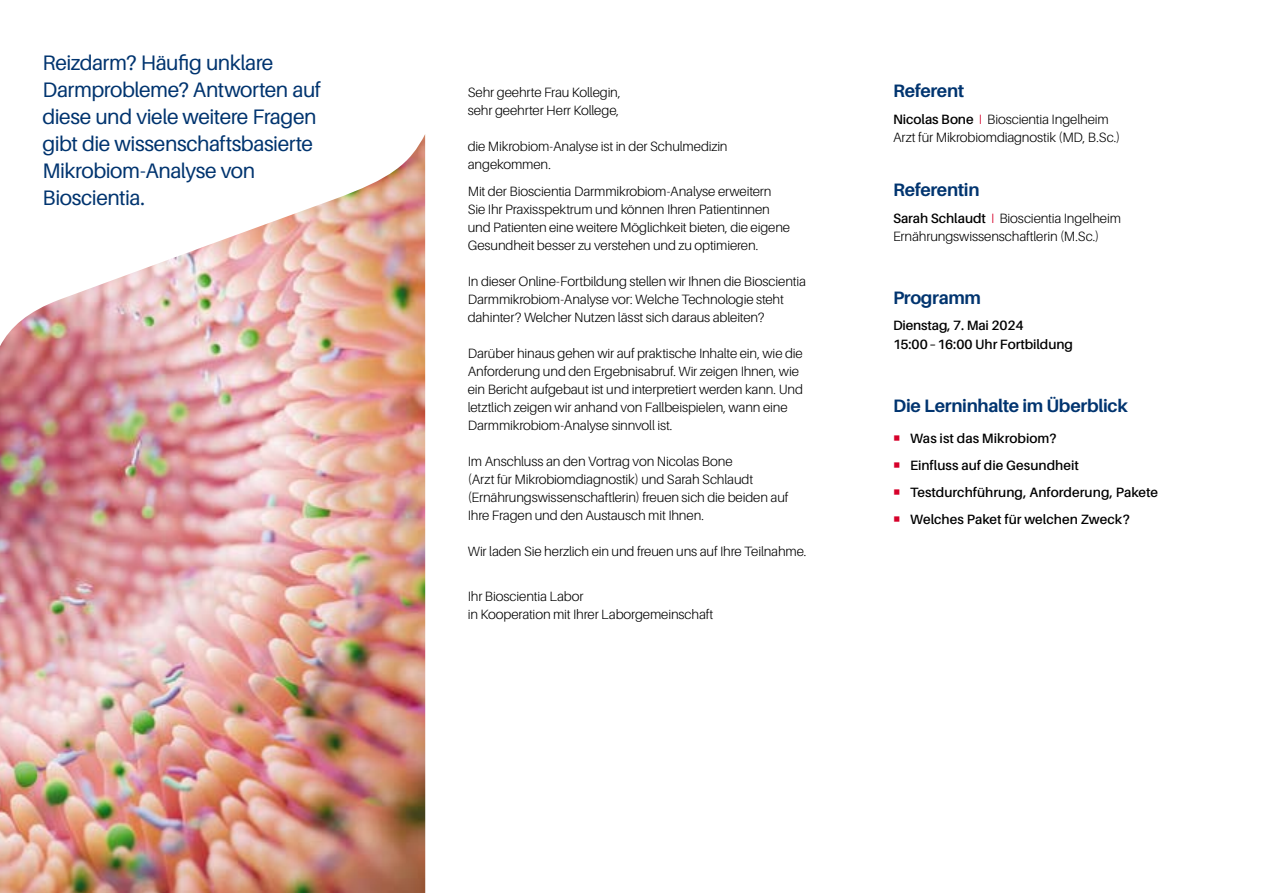
<style>
.page{position:relative;width:1263px;height:893px;background:#fff}
.page>*{position:absolute;margin:0;border:0;box-sizing:border-box;transform-origin:0 0}
.t1{font:21px/27px "Aileron";letter-spacing:-.025em;color:#00346f}
.t2{font:700 18px "Aileron";letter-spacing:-.02em;color:#00346f}
.t3{font:300 13.5px/18px "Aileron";letter-spacing:-.01em;color:#000}
.t4{font:600 13.5px/27.2px "Aileron";color:#000}
.s1{font-weight:600}
.s2{color:#d6002a}
</style>
<div class="page">
<img style="left:0;top:134px;width:425px;height:759px">
<h1 class="t1" style="left:43px;top:49px;width:280px">Reizdarm? Häufig unklare<br>Darmprobleme? Antworten auf diese und viele weitere Fragen gibt die wissenschaftsbasierte<br>Mikrobiom-Analyse von<br>Bioscientia.</h1>
<p class="t3" style="left:468px;top:83px;width:154px">Sehr geehrte Frau Kollegin, sehr geehrter Herr Kollege,</p>
<p class="t3" style="left:468px;top:137px;width:261px">die Mikrobiom-Analyse ist in der Schulmedizin angekommen.</p>
<p class="t3" style="left:468px;top:182px;width:324px">Mit der Bioscientia Darmmikrobiom-Analyse erweitern Sie Ihr Praxisspektrum und können Ihren Patientinnen und Patienten eine weitere Möglichkeit bieten, die eigene Gesundheit besser zu verstehen und zu optimieren.</p>
<p class="t3" style="left:468px;top:272px;width:340px">In dieser Online-Fortbildung stellen wir Ihnen die Bioscientia<br>Darmmikrobiom-Analyse vor: Welche Technologie steht dahinter? Welcher Nutzen lässt sich daraus ableiten?</p>
<p class="t3" style="left:468px;top:344px;width:337px">Darüber hinaus gehen wir auf praktische Inhalte ein, wie die Anforderung und den Ergebnisabruf. Wir zeigen Ihnen, wie ein Bericht aufgebaut ist und interpretiert werden kann. Und letztlich zeigen wir anhand von Fallbeispielen, wann eine Darmmikrobiom-Analyse sinnvoll ist.</p>
<p class="t3" style="left:468px;top:452px;width:322px">Im Anschluss an den Vortrag von Nicolas Bone<br>(Arzt für Mikrobiomdiagnostik) und Sarah Schlaudt (Ernährungswissenschaftlerin) freuen sich die beiden auf Ihre Fragen und den Austausch mit Ihnen.</p>
<p class="t3" style="left:468px;top:542px;width:340px">Wir laden Sie herzlich ein und freuen uns auf Ihre Teilnahme.</p>
<p class="t3" style="left:468px;top:587px;width:247px">Ihr Bioscientia Labor<br>in Kooperation mit Ihrer Laborgemeinschaft</p>
<h2 class="t2" style="left:893px;top:80px;width:73px">Referent</h2>
<p class="t3" style="left:893px;top:110px;width:229px"><span class="s1">Nicolas Bone</span> <span class="s2">I</span> Bioscientia Ingelheim<br>Arzt für Mikrobiomdiagnostik (MD, B.Sc.)</p>
<h2 class="t2" style="left:893px;top:179px;width:88px">Referentin</h2>
<p class="t3" style="left:893px;top:209px;width:229px"><span class="s1">Sarah Schlaudt</span> <span class="s2">I</span> Bioscientia Ingelheim<br>Ernährungswissenschaftlerin (M.Sc.)</p>
<h2 class="t2" style="left:893px;top:287px;width:90px">Programm</h2>
<p class="t4" style="left:893px;top:317px;width:181px;line-height:18.1px">Dienstag, 7. Mai 2024<br>15:00 – 16:00 Uhr Fortbildung</p>
<h2 class="t2" style="left:893px;top:395px;width:236px">Die Lerninhalte im Überblick</h2>
<p class="t4" style="left:910px;top:425px;width:250px">Was ist das Mikrobiom?<br>Einfluss auf die Gesundheit<br>Testdurchführung, Anforderung, Pakete<br>Welches Paket für welchen Zweck?</p>
</div>
